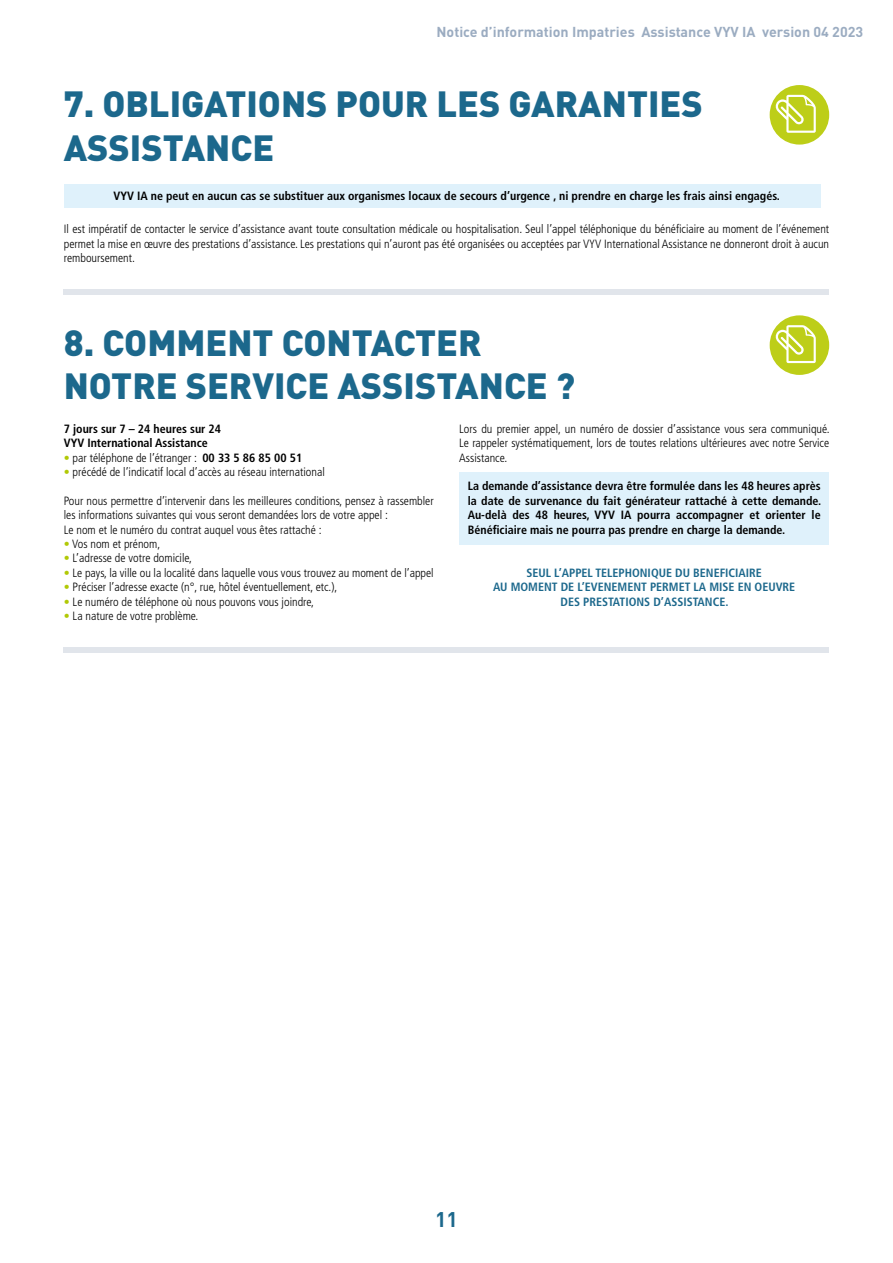
<style>
.page{position:relative;width:893px;height:1263px;background:#fff}
.page>*{position:absolute;margin:0;border:0;box-sizing:border-box;transform-origin:0 0}
.t1{font:900 36px/43.2px "DIN";color:#1c688c}
.t2{font:700 21px "DIN";color:#1c688c}
.t3{font:700 14.25px "DIN";color:#9bacc1}
.t4{font:300 condensed 12px/14.4px "Frutiger LT Std";color:#000}
.t5{font:700 condensed 12px/14.4px "Frutiger LT Std";color:#000}
.t6{font:700 condensed 12px/14.4px "Frutiger LT Std";color:#1c688c;text-align:center}
.s1{color:#b1c906}
.s2{font-weight:700}
</style>
<div class="page">
<div style="left:64px;top:290px;width:765px;height:5px;background:#e1e5eb"></div>
<div style="left:64px;top:648px;width:765px;height:5px;background:#e1e5eb"></div>
<div style="left:64px;top:184px;width:757px;height:23px;background:#dff1fb"></div>
<div style="left:459px;top:472px;width:370px;height:72px;background:#dff1fb"></div>
<div style="left:770px;top:85px;width:59px;height:60px;background:#bdce18;border-radius:50%"></div>
<svg style="left:775px;top:95px;width:41px;height:38px"></svg>
<div style="left:770px;top:315px;width:59px;height:60px;background:#bdce18;border-radius:50%"></div>
<svg style="left:775px;top:325px;width:41px;height:38px"></svg>
<p class="t3" style="left:436px;top:23px;width:428px">Notice d’information Impatries Assistance VYV IA version 04 2023</p>
<h1 class="t1" style="left:64px;top:81px;width:640px">7. OBLIGATIONS POUR LES GARANTIES<br>ASSISTANCE</h1>
<p class="t5" style="left:113px;top:188px;width:668px">VYV IA ne peut en aucun cas se substituer aux organismes locaux de secours d’urgence , ni prendre en charge les frais ainsi engagés.</p>
<p class="t4" style="left:64px;top:222px;width:767px">Il est impératif de contacter le service d’assistance avant toute consultation médicale ou hospitalisation. Seul l’appel téléphonique du bénéficiaire au moment de l’événement permet la mise en œuvre des prestations d’assistance. Les prestations qui n’auront pas été organisées ou acceptées par VYV International Assistance ne donneront droit à aucun</p>
<h1 class="t1" style="left:64px;top:320px;width:513px">8. COMMENT CONTACTER<br>NOTRE SERVICE ASSISTANCE ?</h1>
<p class="t5" style="left:64px;top:421px;width:159px">7 jours sur 7 – 24 heures sur 24<br>VYV International Assistance</p>
<p class="t4" style="left:64px;top:450px;width:240px"><span class="s1">•</span> par téléphone de l’étranger : <span class="s2">00 33 5 86 85 00 51</span></p>
<p class="t4" style="left:64px;top:465px;width:263px"><span class="s1">•</span> précédé de l’indicatif local d’accès au réseau international</p>
<p class="t4" style="left:64px;top:494px;width:371px">Pour nous permettre d’intervenir dans les meilleures conditions, pensez à rassembler les informations suivantes qui vous seront demandées lors de votre appel :<br>Le nom et le numéro du contrat auquel vous êtes rattaché :</p>
<p class="t4" style="left:64px;top:537px;width:98px"><span class="s1">•</span> Vos nom et prénom,</p>
<p class="t4" style="left:64px;top:551px;width:130px"><span class="s1">•</span> L’adresse de votre domicile,</p>
<p class="t4" style="left:64px;top:566px;width:371px"><span class="s1">•</span> Le pays, la ville ou la localité dans laquelle vous vous trouvez au moment de l’appel</p>
<p class="t4" style="left:64px;top:580px;width:275px"><span class="s1">•</span> Préciser l’adresse exacte (n°, rue, hôtel éventuellement, etc.),</p>
<p class="t4" style="left:64px;top:594px;width:252px"><span class="s1">•</span> Le numéro de téléphone où nous pouvons vous joindre,</p>
<p class="t4" style="left:64px;top:609px;width:136px"><span class="s1">•</span> La nature de votre problème.</p>
<p class="t4" style="left:459px;top:422px;width:372px;text-align:justify">Lors du premier appel, un numéro de dossier d’assistance vous sera communiqué.<br>Le rappeler systématiquement, lors de toutes relations ultérieures avec notre Service Assistance.</p>
<p class="t5" style="left:468px;top:479px;width:355px;text-align:justify">La demande d’assistance devra être formulée dans les 48 heures après la date de survenance du fait générateur rattaché à cette demande.<br>Au-delà des 48 heures, VYV IA pourra accompagner et orienter le Bénéficiaire mais ne pourra pas prendre en charge la demande.</p>
<p class="t6" style="left:493px;top:565px;width:303px">SEUL L’APPEL TELEPHONIQUE DU BENEFICIAIRE<br>AU MOMENT DE L’EVENEMENT PERMET LA MISE EN OEUVRE<br>DES PRESTATIONS D’ASSISTANCE.</p>
<h2 class="t2" style="left:435px;top:1206px;width:24px">11</h2>
</div>
